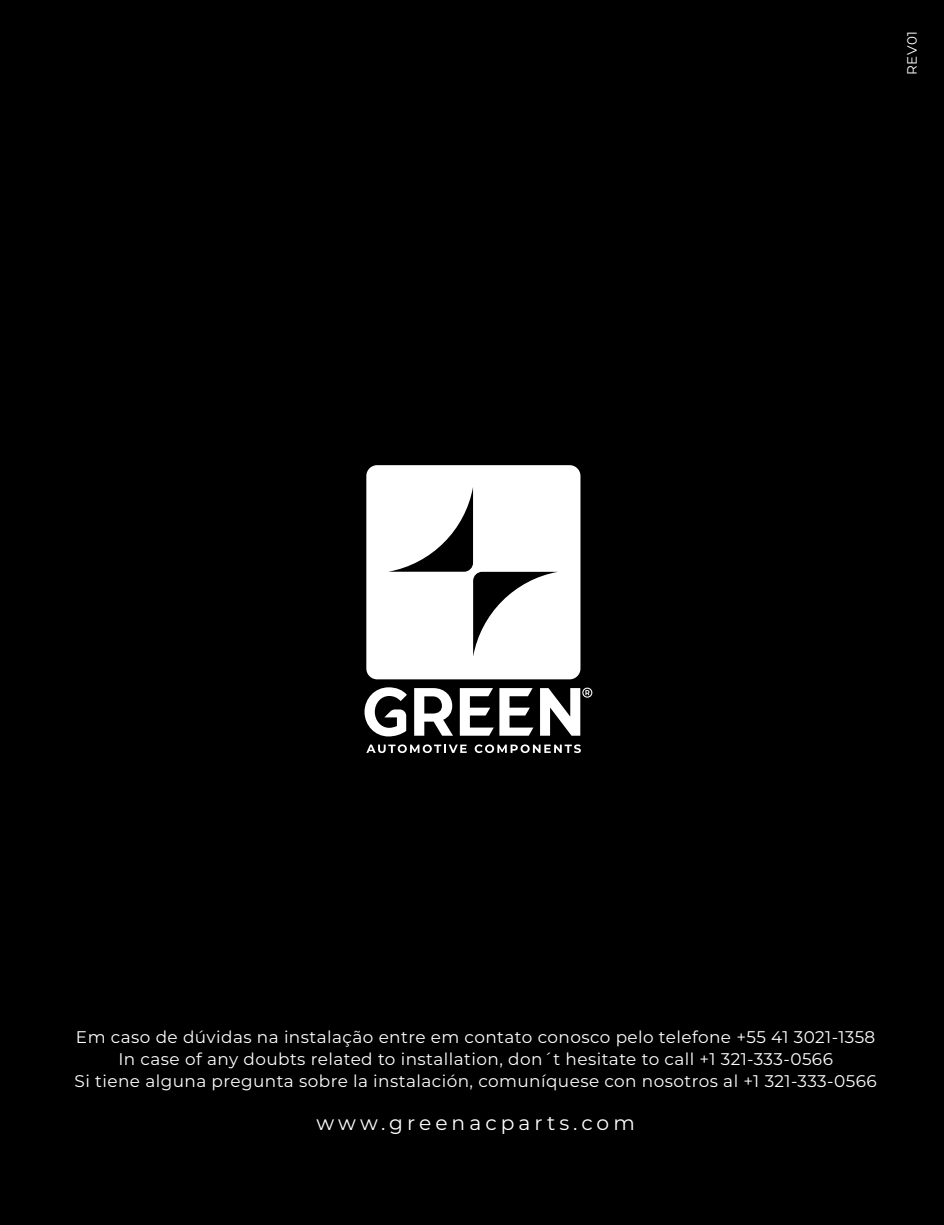
<style>
.page{position:relative;width:944px;height:1225px;background:#000}
.page>*{position:absolute;margin:0;border:0;box-sizing:border-box;transform-origin:0 0}
.t1{font:20.25px "Montserrat";letter-spacing:.2em;color:#fff}
.t2{font:16.88px/21.8px "Montserrat";letter-spacing:.025em;color:#fff;text-align:center}
.t3{font:13.5px "Montserrat";color:#fff}
</style>
<div class="page">
<svg style="left:375px;top:473px;width:218px;height:281px"></svg>
<svg style="left:366px;top:744px;width:101px;height:9px"></svg>
<svg style="left:475px;top:744px;width:106px;height:9px"></svg>
<svg style="left:460px;top:688px;width:73px;height:47px"></svg>
<svg style="left:364px;top:687px;width:43px;height:49px"></svg>
<svg style="left:414px;top:688px;width:39px;height:47px"></svg>
<svg style="left:540px;top:687px;width:52px;height:48px"></svg>
<svg style="left:366px;top:465px;width:214px;height:214px"></svg>
<p class="t3" style="left:903px;top:75px;width:46px;rotate:-90deg">REV01</p>
<p class="t2" style="left:75px;top:1025px;width:804px">Em caso de dúvidas na instalação entre em contato conosco pelo telefone +55 41 3021-1358<br>In case of any doubts related to installation, don´t hesitate to call +1 321-333-0566<br>Si tiene alguna pregunta sobre la instalación, comuníquese con nosotros al +1 321-333-0566</p>
<p class="t1" style="left:317px;top:1109px;width:320px">www.greenacparts.com</p>
</div>
